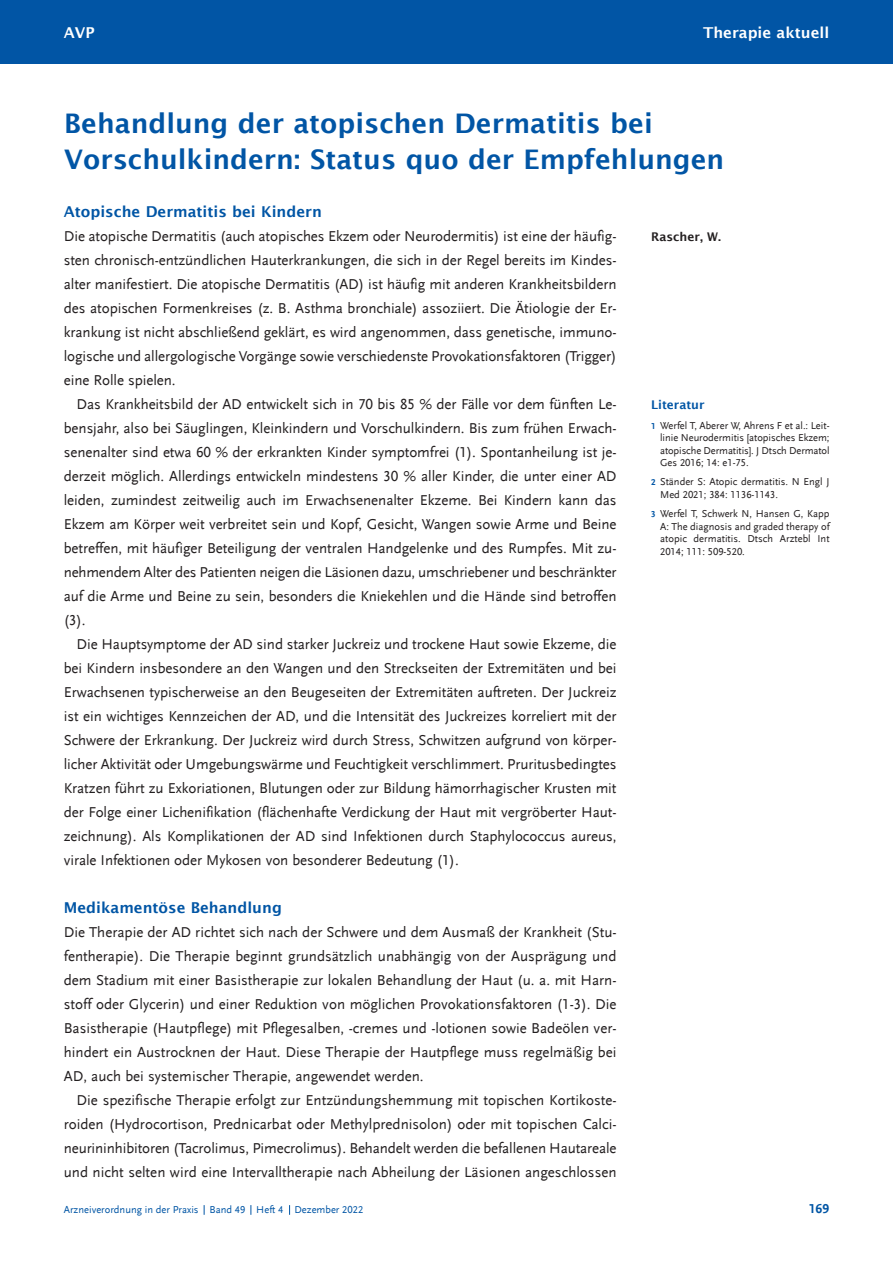
<style>
.page{position:relative;width:893px;height:1263px;background:#fff}
.page>*{position:absolute;margin:0;border:0;box-sizing:border-box;transform-origin:0 0}
.t1{font:600 27px/36px "Lucida Sans";color:#0155a5}
.t2{font:15px/24px "Scala Sans LF";letter-spacing:-.005em;color:#231f20;text-align:justify}
.t3{font:600 15px "Lucida Sans";color:#0155a5}
.t4{font:600 15px "Lucida Sans";color:#fff}
.t5{font:700 13.5px "Scala Sans LF";color:#0155a5}
.t6{font:600 12px "Lucida Sans";color:#231f20}
.t7{font:600 12px "Lucida Sans";color:#0155a5}
.t8{font:10.5px/12.6px "Scala Sans LF";color:#231f20;text-align:justify}
.t9{font:10.5px "Scala Sans LF";color:#0155a5}
.s1{font-weight:700;font-size:9px;color:#0155a5}
</style>
<div class="page">
<div style="left:0;top:0;width:893px;height:64px;background:#0155a5"></div>
<p class="t4" style="left:64px;top:24px;width:32px">AVP</p>
<p class="t4" style="left:703px;top:24px;width:128px">Therapie aktuell</p>
<p class="t1" style="left:64px;top:105px;width:661px">Behandlung der atopischen Dermatitis bei<br>Vorschulkindern: Status quo der Empfehlungen</p>
<p class="t3" style="left:64px;top:203px;width:260px">Atopische Dermatitis bei Kindern</p>
<p class="t2" style="left:64px;top:224px;width:554px">Die atopische Dermatitis (auch atopisches Ekzem oder Neurodermitis) ist eine der häufig&shy;sten chronisch-entzündlichen Hauterkrankungen, die sich in der Regel bereits im Kindes - alter manifestiert. Die atopische Dermatitis (AD) ist häufig mit anderen Krankheitsbildern des atopischen Formenkreises (z. B. Asthma bronchiale) assoziiert. Die Ätiologie der Er&shy;krankung ist nicht abschließend geklärt, es wird angenommen, dass genetische, immuno&shy;logische und allergologische Vorgänge sowie verschiedenste Provokationsfaktoren (Trigger) eine Rolle spielen.</p>
<p class="t2" style="left:64px;top:392px;width:554px;text-indent:13px">Das Krankheitsbild der AD entwickelt sich in 70 bis 85 % der Fälle vor dem fünften Le&shy;bensjahr, also bei Säuglingen, Kleinkindern und Vorschulkindern. Bis zum frühen Erwach&shy;senenalter sind etwa 60 % der erkrankten Kinder symptomfrei (1). Spontanheilung ist je&shy;derzeit möglich. Allerdings entwickeln mindestens 30 % aller Kinder, die unter einer AD leiden, zumindest zeitweilig auch im Erwachsenenalter Ekzeme. Bei Kindern kann das Ekzem am Körper weit verbreitet sein und Kopf, Gesicht, Wangen sowie Arme und Beine betreffen, mit häufiger Beteiligung der ventralen Handgelenke und des Rumpfes. Mit zu&shy;nehmendem Alter des Patienten neigen die Läsionen dazu, umschriebener und beschränkter auf die Arme und Beine zu sein, besonders die Kniekehlen und die Hände sind betroffen (3).</p>
<p class="t2" style="left:64px;top:632px;width:554px;text-indent:13px">Die Hauptsymptome der AD sind starker Juckreiz und trockene Haut sowie Ekzeme, die bei Kindern insbesondere an den Wangen und den Streckseiten der Extremitäten und bei Erwachsenen typischerweise an den Beugeseiten der Extremitäten auftreten. Der Juckreiz ist ein wichtiges Kennzeichen der AD, und die Intensität des Juckreizes korreliert mit der Schwere der Erkrankung. Der Juckreiz wird durch Stress, Schwitzen aufgrund von körper - licher Aktivität oder Umgebungswärme und Feuchtigkeit verschlimmert. Pruritusbedingtes Kratzen führt zu Exkoriationen, Blutungen oder zur Bildung hämorrhagischer Krusten mit der Folge einer Lichenifikation (flächenhafte Verdickung der Haut mit vergröberter Haut&shy;zeichnung). Als Komplikationen der AD sind Infektionen durch Staphylococcus aureus, virale Infektionen oder Mykosen von besonderer Bedeutung (1).</p>
<p class="t3" style="left:64px;top:899px;width:220px">Medikamentöse Behandlung</p>
<p class="t2" style="left:64px;top:920px;width:554px">Die Therapie der AD richtet sich nach der Schwere und dem Ausmaß der Krankheit (Stu&shy;fentherapie). Die Therapie beginnt grundsätzlich unabhängig von der Ausprägung und dem Stadium mit einer Basistherapie zur lokalen Behandlung der Haut (u. a. mit Harn - stoff oder Glycerin) und einer Reduktion von möglichen Provokationsfaktoren (1-3). Die Basistherapie (Hautpflege) mit Pflegesalben, -cremes und -lotionen sowie Badeölen ver&shy;hindert ein Austrocknen der Haut. Diese Therapie der Hautpflege muss regelmäßig bei AD, auch bei systemischer Therapie, angewendet werden.</p>
<p class="t2" style="left:64px;top:1088px;width:554px;text-indent:13px">Die spezifische Therapie erfolgt zur Entzündungshemmung mit topischen Kortikoste&shy;roiden (Hydrocortison, Prednicarbat oder Methylprednisolon) oder mit topischen Calci&shy;neurininhibitoren (Tacrolimus, Pimecrolimus). Behandelt werden die befallenen Hautareale und nicht selten wird eine Intervalltherapie nach Abheilung der Läsionen angeschlossen</p>
<p class="t6" style="left:651px;top:229px;width:71px">Rascher, W.</p>
<p class="t7" style="left:651px;top:397px;width:55px">Literatur</p>
<p class="t8" style="left:660px;top:419px;width:171px;text-indent:-9px"><span class="s1">1</span> Werfel T, Aberer W, Ahrens F et al.: Leit&shy;linie Neurodermitis [atopisches Ekzem; atopische Dermatitis]. J Dtsch Dermatol Ges 2016; 14: e1-75.</p>
<p class="t8" style="left:660px;top:476px;width:171px;text-indent:-9px"><span class="s1">2</span> Ständer S: Atopic dermatitis. N Engl J<br>Med 2021; 384: 1136-1143.</p>
<p class="t8" style="left:660px;top:507px;width:171px;text-indent:-9px"><span class="s1">3</span> Werfel T, Schwerk N, Hansen G, Kapp A: The diagnosis and graded therapy of atopic dermatitis. Dtsch Arztebl Int 2014; 111: 509-520.</p>
<p class="t9" style="left:64px;top:1204px;width:301px">Arzneiverordnung in der Praxis Band 49 Heft 4 Dezember 2022</p>
<p class="t5" style="left:809px;top:1201px;width:22px">169</p>
</div>
